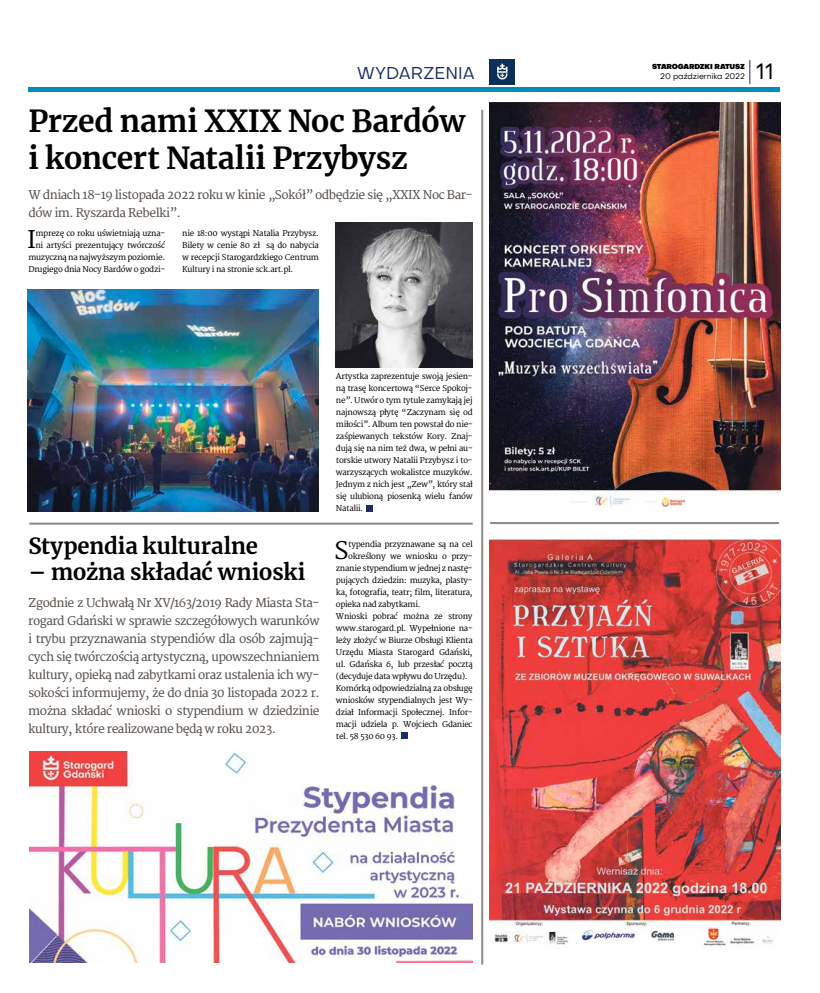
<style>
.page{position:relative;width:820px;height:993px;background:#fff}
.page>*{position:absolute;margin:0;border:0;box-sizing:border-box;transform-origin:0 0}
.t1{font:700 30px/36px "Merriweather";letter-spacing:-.01em;color:#000}
.t2{font:24.3px "Merriweather";color:#000}
.t3{font:700 22px "Merriweather";letter-spacing:-.005em;color:#000}
.t4{font:22px "Objectivity";color:#000}
.t5{font:17px "Objectivity";color:#1a2d62}
.t6{font:12px/18px "Merriweather";letter-spacing:-.04em;color:#544d48}
.t7{font:8px/12px "Merriweather";letter-spacing:-.03em;color:#000;text-align:justify}
.t8{font:8px "Objectivity";letter-spacing:-.02em;color:#000}
.t9{font:900 7px "Objectivity";letter-spacing:-.02em;color:#000}
</style>
<div class="page">
<hr style="left:28px;top:87px;width:752px;height:4px;background:#008cb9">
<svg style="left:749px;top:60px;width:1px;height:24px"></svg>
<div style="left:489px;top:60px;width:25px;height:25px;background:#0c3058"></div>
<svg style="left:497px;top:64px;width:10px;height:15px"></svg>
<hr style="left:481px;top:110px;width:2px;height:854px;background:#8c8986">
<div style="left:401px;top:732px;width:7px;height:6px;background:#1a2d62"></div>
<img style="left:489px;top:539px;width:291px;height:407px">
<img style="left:489px;top:103px;width:291px;height:404px">
<hr style="left:29px;top:522px;width:443px;height:2px;background:#8c8986">
<hr style="left:490px;top:522px;width:288px;height:2px;background:#8c8986">
<img style="left:28px;top:289px;width:291px;height:222px">
<img style="left:29px;top:751px;width:443px;height:211px">
<div style="left:366px;top:505px;width:7px;height:6px;background:#1a2d62"></div>
<img style="left:336px;top:222px;width:136px;height:145px">
<h3 class="t5" style="left:357px;top:62px;width:119px">WYDARZENIA</h3>
<h1 class="t1" style="left:28px;top:103px;width:438px">Przed nami XXIX Noc Bardów i koncert Natalii Przybysz</h1>
<h3 class="t6" style="left:28px;top:185px;width:445px">W dniach 18-19 listopada 2022 roku w kinie „Sokół” odbędzie się „XXIX Noc Bar&shy;dów im. Ryszarda Rebelki”.</h3>
<p class="t7" style="left:28px;top:227px;width:138px;text-align:right">mprezę co roku uświetniają uzna&shy;ni artyści prezentujący twórczość muzyczną na najwyższym poziomie.<br>Drugiego dnia Nocy Bardów o godzi-</p>
<h2 class="t2" style="left:27px;top:225px;width:11px">I</h2>
<p class="t7" style="left:182px;top:227px;width:138px">nie 18:00 wystąpi Natalia Przybysz.<br>Bilety w cenie 80 zł są do nabycia w recepcji Starogardzkiego Centrum Kultury i na stronie sck.art.pl.</p>
<h3 class="t3" style="left:28px;top:530px;width:231px">Stypendia kulturalne</h3>
<h3 class="t3" style="left:28px;top:556px;width:278px">– można składać wnioski</h3>
<p class="t6" style="left:28px;top:593px;width:293px;text-align:justify">Zgodnie z Uchwałą Nr XV/163/2019 Rady Miasta Sta&shy;rogard Gdański w sprawie szczegółowych warunków i trybu przyznawania stypendiów dla osób zajmują&shy;cych się twórczością artystyczną, upowszechnianiem kultury, opieką nad zabytkami oraz ustalenia ich wy&shy;sokości informujemy, że do dnia 30 listopada 2022 r. można składać wnioski o stypendium w dziedzinie kultury, które realizowane będą w roku 2023.</p>
<p class="t7" style="left:336px;top:370px;width:138px">Artystka zaprezentuje swoją jesien&shy;ną trasę koncertową “Serce Spokoj&shy;ne”. Utwór o tym tytule zamykają jej najnowszą płytę “Zaczynam się od miłości”. Album ten powstał do nie&shy;zaśpiewanych tekstów Kory. Znaj&shy;dują się na nim też dwa, w pełni au&shy;torskie utwory Natalii Przybysz i to&shy;warzyszących wokalistce muzyków.<br>Jednym z nich jest „Zew”, który stał się ulubioną piosenką wielu fanów Natalii.</p>
<h2 class="t2" style="left:334px;top:535px;width:16px">S</h2>
<p class="t7" style="left:348px;top:537px;width:126px">typendia przyznawane są na cel</p>
<p class="t7" style="left:348px;top:549px;width:126px">określony we wniosku o przy-</p>
<p class="t7" style="left:336px;top:561px;width:138px">znanie stypendium w jednej z nastę-</p>
<p class="t7" style="left:336px;top:573px;width:138px">pujących dziedzin: muzyka, plasty-</p>
<p class="t7" style="left:336px;top:585px;width:138px">ka, fotografia, teatr; film, literatura,</p>
<p class="t7" style="left:336px;top:597px;width:86px">opieka nad zabytkami.</p>
<p class="t7" style="left:336px;top:609px;width:138px">Wnioski pobrać można ze strony</p>
<p class="t7" style="left:336px;top:621px;width:138px">www.starogard.pl. Wypełnione na-</p>
<p class="t7" style="left:336px;top:633px;width:138px">leży złożyć w Biurze Obsługi Klienta</p>
<p class="t7" style="left:336px;top:645px;width:138px">Urzędu Miasta Starogard Gdański,</p>
<p class="t7" style="left:336px;top:657px;width:138px">ul. Gdańska 6, lub przesłać pocztą</p>
<p class="t7" style="left:336px;top:669px;width:133px">(decyduje data wpływu do Urzędu).</p>
<p class="t7" style="left:336px;top:681px;width:138px">Komórką odpowiedzialną za obsługę</p>
<p class="t7" style="left:336px;top:693px;width:138px">wniosków stypendialnych jest Wy-</p>
<p class="t7" style="left:336px;top:705px;width:138px">dział Informacji Społecznej. Infor-</p>
<p class="t7" style="left:336px;top:717px;width:138px">macji udziela p. Wojciech Gdaniec</p>
<p class="t7" style="left:336px;top:729px;width:64px">tel. 58 530 60 93.</p>
<p class="t8" style="left:660px;top:71px;width:86px">20 października 2022</p>
<h3 class="t4" style="left:756px;top:57px;width:19px">11</h3>
<p class="t9" style="left:651px;top:61px;width:94px">STAROGARDZKI RATUSZ</p>
</div>
